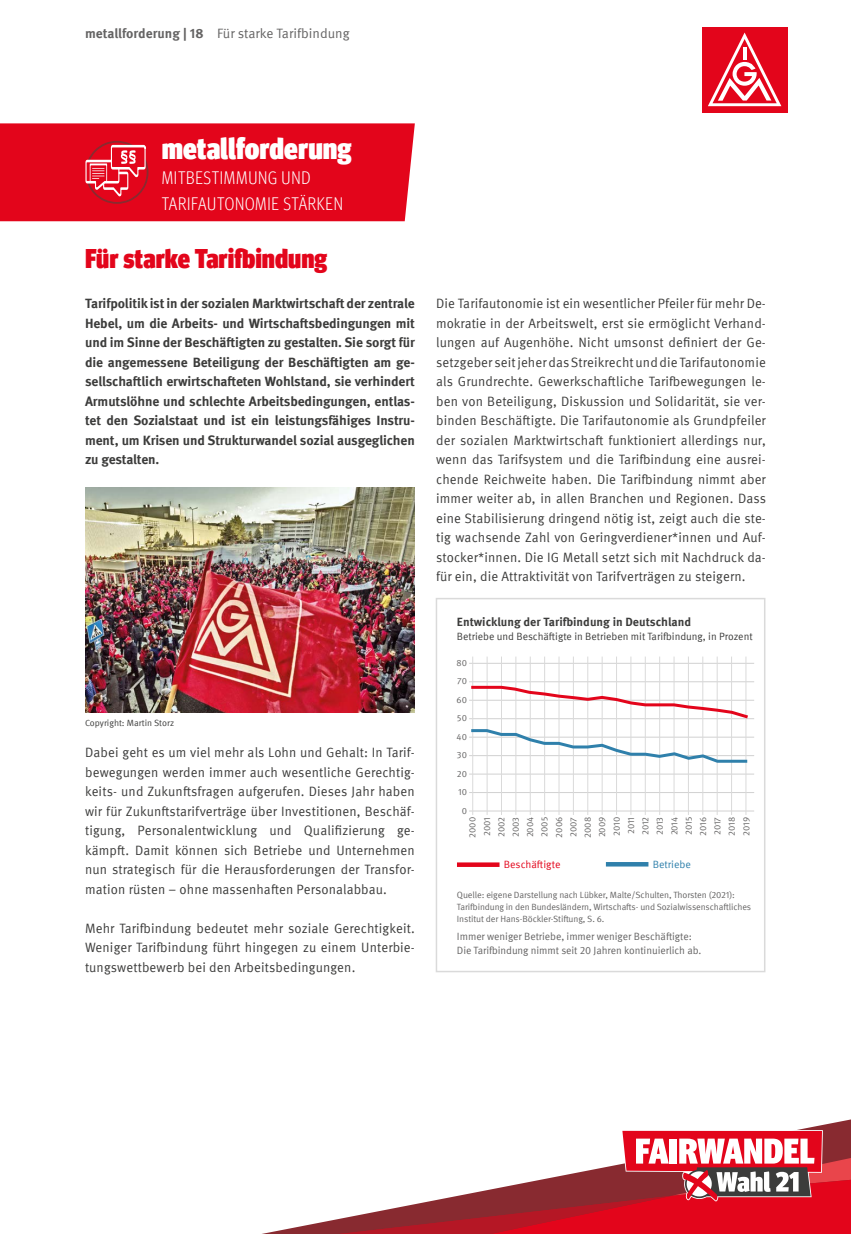
<style>
.page{position:relative;width:851px;height:1234px;background:#fff}
.page>*{position:absolute;margin:0;border:0;box-sizing:border-box;transform-origin:0 0}
.t1{font:900 condensed 30px "Meta Head IGM";color:#fff}
.t2{font:900 condensed 27px "Meta Head IGM";color:#e3051b}
.t3{font:300 condensed 18px/25.5px "Meta Head IGM";letter-spacing:.04em;color:#fff}
.t4{font:13.5px/19.5px "Meta IGM";letter-spacing:.01em;color:#3c3c3b;text-align:justify}
.t5{font:700 13.5px/19.5px "Meta IGM";letter-spacing:-.01em;color:#3c3c3b;text-align:justify}
.t6{font:13.5px "Meta IGM";color:#646363}
.t7{font:700 12px "Meta IGM";color:#3c3c3b}
.t8{font:10.5px/13.5px "Meta IGM";letter-spacing:-.005em;color:#646363}
.t9{font:10.5px "Meta IGM";color:#3c3c3b}
.t10{font:10.5px "Meta IGM";color:#e3051b}
.t11{font:10.5px "Meta IGM";color:#2f80ab}
.t12{font:9px/14.4px "Meta IGM";letter-spacing:-.01em;color:#646363;text-align:center}
.t13{font:9px "Meta IGM";color:#3c3c3b}
.s1{font-weight:700}
</style>
<div class="page">
<div style="left:702px;top:28px;width:85px;height:85px;background:#e3051b"></div>
<svg style="left:708px;top:33px;width:73px;height:73px"></svg>
<svg style="left:267px;top:1129px;width:583px;height:104px"></svg>
<img style="left:85px;top:487px;width:329px;height:225px">
<div style="left:435px;top:597px;width:330px;height:375px;border:2px solid #dadada"></div>
<svg style="left:457px;top:862px;width:42px;height:4px"></svg>
<div style="left:605px;top:861px;width:43px;height:5px;background:#2f80ab"></div>
<hr style="left:469px;top:663px;width:285px;height:1px;background:#646363">
<hr style="left:469px;top:681px;width:285px;height:1px;background:#646363">
<hr style="left:469px;top:699px;width:285px;height:1px;background:#646363">
<hr style="left:469px;top:718px;width:285px;height:1px;background:#646363">
<hr style="left:469px;top:736px;width:285px;height:1px;background:#646363">
<hr style="left:469px;top:755px;width:285px;height:1px;background:#646363">
<hr style="left:469px;top:773px;width:285px;height:1px;background:#646363">
<hr style="left:469px;top:792px;width:285px;height:1px;background:#646363">
<hr style="left:469px;top:810px;width:285px;height:1px;background:#646363">
<hr style="left:472px;top:656px;width:1px;height:158px;background:#dadada">
<hr style="left:487px;top:656px;width:1px;height:158px;background:#dadada">
<hr style="left:501px;top:656px;width:1px;height:158px;background:#dadada">
<hr style="left:515px;top:656px;width:1px;height:158px;background:#dadada">
<hr style="left:530px;top:656px;width:1px;height:158px;background:#dadada">
<hr style="left:544px;top:656px;width:1px;height:158px;background:#dadada">
<hr style="left:558px;top:656px;width:1px;height:158px;background:#dadada">
<hr style="left:745px;top:656px;width:1px;height:158px;background:#dadada">
<hr style="left:573px;top:656px;width:1px;height:158px;background:#dadada">
<hr style="left:587px;top:656px;width:1px;height:158px;background:#dadada">
<hr style="left:601px;top:656px;width:1px;height:158px;background:#dadada">
<hr style="left:616px;top:656px;width:1px;height:158px;background:#dadada">
<hr style="left:630px;top:656px;width:1px;height:158px;background:#dadada">
<hr style="left:645px;top:656px;width:1px;height:158px;background:#dadada">
<hr style="left:673px;top:656px;width:1px;height:158px;background:#dadada">
<hr style="left:688px;top:656px;width:1px;height:158px;background:#dadada">
<hr style="left:702px;top:656px;width:1px;height:158px;background:#dadada">
<hr style="left:716px;top:656px;width:1px;height:158px;background:#dadada">
<hr style="left:731px;top:656px;width:1px;height:158px;background:#dadada">
<hr style="left:659px;top:656px;width:1px;height:158px;background:#dadada">
<svg style="left:469px;top:684px;width:282px;height:36px"></svg>
<svg style="left:469px;top:727px;width:281px;height:37px"></svg>
<div style="left:0;top:123px;width:415px;height:98px;background:#e3051b"></div>
<p class="t6" style="left:85px;top:23px;width:266px"><span class="s1">metallforderung | 18</span> Für starke Tarifbindung</p>
<h1 class="t1" style="left:162px;top:124px;width:191px">metallforderung</h1>
<h3 class="t3" style="left:162px;top:164px;width:183px">MITBESTIMMUNG UND<br>TARIFAUTONOMIE STÄRKEN</h3>
<h2 class="t2" style="left:85px;top:237px;width:243px">Für starke Tarifbindung</h2>
<p class="t5" style="left:85px;top:293px;width:331px">Tarifpolitik ist in der sozialen Marktwirtschaft der zentrale Hebel, um die Arbeits- und Wirtschaftsbedingungen mit und im Sinne der Beschäftigten zu gestalten. Sie sorgt für die angemessene Beteiligung der Beschäftigten am ge&shy;sellschaftlich erwirtschafteten Wohlstand, sie verhindert Armutslöhne und schlechte Arbeitsbedingungen, entlas&shy;tet den Sozialstaat und ist ein leistungsfähiges Instru&shy;ment, um Krisen und Strukturwandel sozial ausgeglichen zu gestalten.</p>
<p class="t13" style="left:85px;top:715px;width:90px">Copyright: Martin Storz</p>
<p class="t4" style="left:85px;top:741px;width:331px">Dabei geht es um viel mehr als Lohn und Gehalt: In Tarif&shy;bewegungen werden immer auch wesentliche Gerechtig&shy;keits- und Zukunftsfragen aufgerufen. Dieses Jahr haben wir für Zukunftstarifverträge über Investitionen, Beschäf&shy;tigung, Personalentwicklung und Qualifizierung ge&shy;kämpft. Damit können sich Betriebe und Unternehmen nun strategisch für die Herausforderungen der Transfor&shy;mation rüsten – ohne massenhaften Personalabbau.</p>
<p class="t4" style="left:85px;top:917px;width:331px">Mehr Tarifbindung bedeutet mehr soziale Gerechtigkeit.<br>Weniger Tarifbindung führt hingegen zu einem Unterbie&shy;tungswettbewerb bei den Arbeitsbedingungen.</p>
<p class="t4" style="left:436px;top:293px;width:331px">Die Tarifautonomie ist ein wesentlicher Pfeiler für mehr De&shy;mokratie in der Arbeitswelt, erst sie ermöglicht Verhand&shy;lungen auf Augenhöhe. Nicht umsonst definiert der Ge&shy;setzgeber seit jeher das Streikrecht und die Tarifautonomie als Grundrechte. Gewerkschaftliche Tarifbewegungen le&shy;ben von Beteiligung, Diskussion und Solidarität, sie ver&shy;binden Beschäftigte. Die Tarifautonomie als Grundpfeiler der sozialen Marktwirtschaft funktioniert allerdings nur, wenn das Tarifsystem und die Tarifbindung eine ausrei&shy;chende Reichweite haben. Die Tarifbindung nimmt aber immer weiter ab, in allen Branchen und Regionen. Dass eine Stabilisierung dringend nötig ist, zeigt auch die ste&shy;tig wachsende Zahl von Geringverdiener*innen und Auf&shy;stocker*innen. Die IG Metall setzt sich mit Nachdruck da&shy;für ein, die Attraktivität von Tarifverträgen zu steigern.</p>
<p class="t7" style="left:457px;top:612px;width:236px">Entwicklung der Tarifbindung in Deutschland</p>
<p class="t9" style="left:457px;top:628px;width:297px">Betriebe und Beschäftigte in Betrieben mit Tarifbindung, in Prozent</p>
<p class="t12" style="left:456px;top:653px;width:12px;line-height:18.5px">80<br>70<br>60<br>50<br>40<br>30<br>20<br>10<br>0</p>
<p class="t12" style="left:464px;top:837px;width:22px;rotate:-90deg">2000<br>2001<br>2002<br>2003<br>2004<br>2005<br>2006<br>2007<br>2008<br>2009<br>2010<br>2011<br>2012<br>2013<br>2014<br>2015<br>2016<br>2017<br>2018<br>2019</p>
<p class="t10" style="left:503px;top:855px;width:58px">Beschäftigte</p>
<p class="t11" style="left:652px;top:855px;width:40px">Betriebe</p>
<p class="t12" style="left:457px;top:888px;width:296px;line-height:12px;text-align:left">Quelle: eigene Darstellung nach Lübker, Malte/Schulten, Thorsten (2021):<br>Tarifbindung in den Bundesländern, Wirtschafts- und Sozialwissenschaftliches<br>Institut der Hans-Böckler-Stiftung, S. 6.</p>
<p class="t8" style="left:457px;top:929px;width:246px">Immer weniger Betriebe, immer weniger Beschäftigte:<br>Die Tarifbindung nimmt seit 20 Jahren kontinuierlich ab.</p>
</div>
